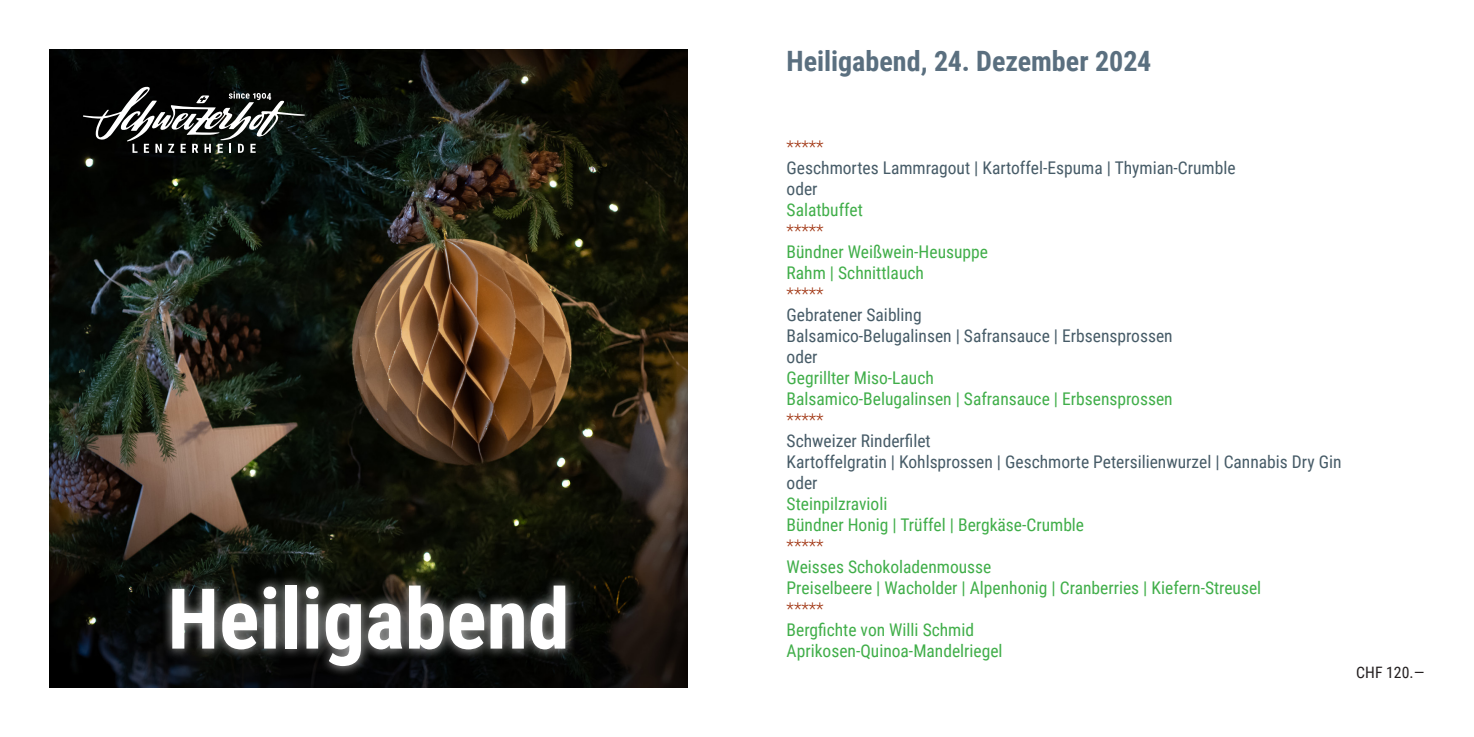
<style>
.page{position:relative;width:1474px;height:737px;background:#fff}
.page>*{position:absolute;margin:0;border:0;box-sizing:border-box;transform-origin:0 0}
.t1{font:700 84px "Roboto Condensed";color:#fff}
.t2{font:700 28px "Roboto Condensed";color:#5a6f7f}
.t3{font:17.5px/21px "Roboto Condensed";color:#40ae49}
.t4{font:17.5px/21px "Roboto Condensed";color:#465b67}
.t5{font:300 17.5px "Roboto Condensed";color:#9e300c}
.t6{font:15.75px "Roboto Condensed";color:#231f20}
</style>
<div class="page">
<img style="left:50px;top:50px;width:637px;height:637px">
<svg style="left:83px;top:86px;width:222px;height:67px;background:#393b39"></svg>
<div style="left:161px;top:574px;width:415px;height:103px;background:#fff;opacity:.75"></div>
<h1 class="t1" style="left:167px;top:560px;width:403px">Heiligabend</h1>
<h2 class="t2" style="left:786px;top:41px;width:366px">Heiligabend, 24. Dezember 2024</h2>
<p class="t5" style="left:786px;top:134px;width:39px">*****</p>
<p class="t4" style="left:786px;top:156px;width:450px">Geschmortes Lammragout | Kartoffel-Espuma | Thymian-Crumble oder</p>
<p class="t3" style="left:786px;top:198px;width:78px">Salatbuffet</p>
<p class="t5" style="left:786px;top:218px;width:39px">*****</p>
<p class="t3" style="left:786px;top:240px;width:203px">Bündner Weißwein-Heusuppe<br>Rahm | Schnittlauch</p>
<p class="t5" style="left:786px;top:281px;width:39px">*****</p>
<p class="t4" style="left:786px;top:303px;width:387px">Gebratener Saibling<br>Balsamico-Belugalinsen | Safransauce | Erbsensprossen oder</p>
<p class="t3" style="left:786px;top:366px;width:387px">Gegrillter Miso-Lauch<br>Balsamico-Belugalinsen | Safransauce | Erbsensprossen</p>
<p class="t5" style="left:786px;top:407px;width:39px">*****</p>
<p class="t4" style="left:786px;top:429px;width:556px">Schweizer Rinderfilet<br>Kartoffelgratin | Kohlsprossen | Geschmorte Petersilienwurzel | Cannabis Dry Gin oder</p>
<p class="t3" style="left:786px;top:492px;width:299px">Steinpilzravioli<br>Bündner Honig | Trüffel | Bergkäse-Crumble</p>
<p class="t5" style="left:786px;top:533px;width:39px">*****</p>
<p class="t3" style="left:786px;top:555px;width:476px">Weisses Schokoladenmousse<br>Preiselbeere | Wacholder | Alpenhonig | Cranberries | Kiefern-Streusel</p>
<p class="t5" style="left:786px;top:596px;width:39px">*****</p>
<p class="t3" style="left:786px;top:618px;width:217px">Bergfichte von Willi Schmid<br>Aprikosen-Quinoa-Mandelriegel</p>
<p class="t6" style="left:1356px;top:661px;width:70px">CHF 120.—</p>
</div>
